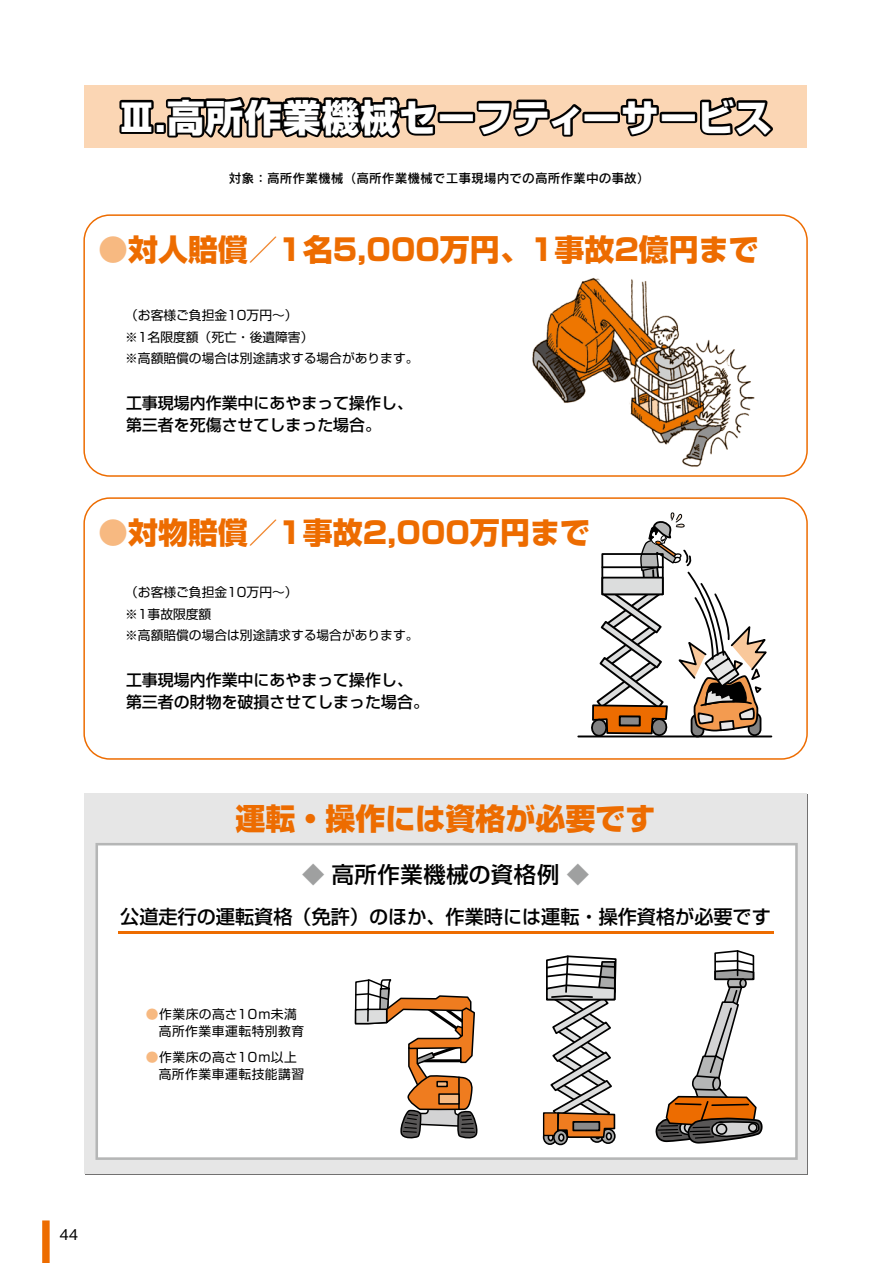
<style>
.page{position:relative;width:893px;height:1263px;background:#fff}
.page>*{position:absolute;margin:0;border:0;box-sizing:border-box;transform-origin:0 0}
.t1{font:37.5px "Shin Go Pro Heavy 90 pv RKSJ H";letter-spacing:.03em;color:#000}
.t2{font:30px "Shin Go Pro Heavy 90 pv RKSJ H";color:#ed6c00}
.t3{font:22.35px "Shin Go Pro Medium 90 pv RKSJ H";letter-spacing:.025em;color:#000}
.t4{font:19.2px "Shin Go Pro Medium 90 pv RKSJ H";color:#000}
.t5{font:15.9px/21.3px "Shin Go Pro Medium 90 pv RKSJ H";color:#000}
.t6{font:500 14.85px "Gothic BBB Pr 6";color:#000}
.t7{font:12.75px/21.3px "Shin Go Pro Regular 90 pv RKSJ H";color:#000}
.t8{font:12.75px/17px "Shin Go Pro Regular 90 pv RKSJ H";letter-spacing:.04em;color:#000}
.t9{font:12.75px "Rodin Pro DB 90 pv RKSJ H";color:#000}
.s1{color:#fff}
.s2{color:#f7b981}
.s3{color:#9fa0a0}
</style>
<div class="page">
<svg style="left:83px;top:214px;width:725px;height:263px"></svg>
<svg style="left:83px;top:497px;width:725px;height:263px"></svg>
<img style="left:531px;top:277px;width:224px;height:190px">
<div style="left:84px;top:85px;width:723px;height:63px;background:#fbd6b4"></div>
<div style="left:84px;top:793px;width:723px;height:381px;background:#e6e6e6"></div>
<div style="left:95px;top:843px;width:703px;height:317px;background:#fff"></div>
<hr style="left:119px;top:931px;width:655px;height:2px;background:#ed6c00">
<svg style="left:354px;top:978px;width:126px;height:162px"></svg>
<svg style="left:654px;top:949px;width:111px;height:196px"></svg>
<svg style="left:589px;top:511px;width:180px;height:224px"></svg>
<hr style="left:578px;top:735px;width:193px;height:2px;background:#000">
<div style="left:543px;top:1129px;width:14px;height:16px;border:2px solid #000;border-radius:50%"></div>
<div style="left:589px;top:1127px;width:15px;height:16px;border:2px solid #000;border-radius:50%"></div>
<svg style="left:543px;top:1112px;width:2px;height:24px"></svg>
<div style="left:601px;top:1128px;width:15px;height:16px;border:2px solid #000;border-radius:50%"></div>
<div style="left:553px;top:1129px;width:15px;height:16px;border:2px solid #000;border-radius:50%"></div>
<div style="left:558px;top:1133px;width:6px;height:9px;border:2px solid #000;border-radius:50%"></div>
<svg style="left:545px;top:954px;width:72px;height:187px"></svg>
<div style="left:42px;top:1220px;width:8px;height:43px;background:#ed6c00"></div>
<h1 class="t1" style="left:118px;top:88px;width:656px">Ⅲ<span class="s1">.高所作業機械セー</span>フティーサービス</h1>
<p class="t9" style="left:229px;top:170px;width:422px">対象：高所作業機械（高所作業機械で工事現場内での高所作業中の事故）</p>
<h2 class="t2" style="left:98px;top:226px;width:662px"><span class="s2">●</span>対人賠償／1名5,000万円、1事故2億円まで</h2>
<p class="t7" style="left:125px;top:303px;width:295px">（お客様ご負担金10万円～）<br>※1名限度額（死亡・後遺障害）<br>※高額賠償の場合は別途請求する場合があります。</p>
<p class="t5" style="left:126px;top:391px;width:289px">工事現場内作業中にあやまって操作し、第三者を死傷させてしまった場合。</p>
<h2 class="t2" style="left:98px;top:509px;width:493px"><span class="s2">●</span>対物賠償／1事故2,000万円まで</h2>
<p class="t7" style="left:125px;top:580px;width:295px">（お客様ご負担金10万円～）<br>※1事故限度額<br>※高額賠償の場合は別途請求する場合があります。</p>
<p class="t5" style="left:126px;top:668px;width:304px">工事現場内作業中にあやまって操作し、第三者の財物を破損させてしまった場合。</p>
<h2 class="t2" style="left:236px;top:795px;width:421px">運転・操作には資格が必要です</h2>
<h3 class="t3" style="left:302px;top:856px;width:289px"><span class="s3">◆</span> 高所作業機械の資格例 <span class="s3">◆</span></h3>
<h3 class="t4" style="left:120px;top:901px;width:652px">公道走行の運転資格（免許）のほか、作業時には運転・操作資格が必要です</h3>
<p class="t8" style="left:159px;top:1004px;width:147px;text-indent:-13px"><span class="s2">●</span>作業床の高さ１０m未満高所作業車運転特別教育</p>
<p class="t8" style="left:159px;top:1047px;width:147px;text-indent:-13px"><span class="s2">●</span>作業床の高さ１０m以上高所作業車運転技能講習</p>
<p class="t6" style="left:60px;top:1222px;width:20px">44</p>
</div>
